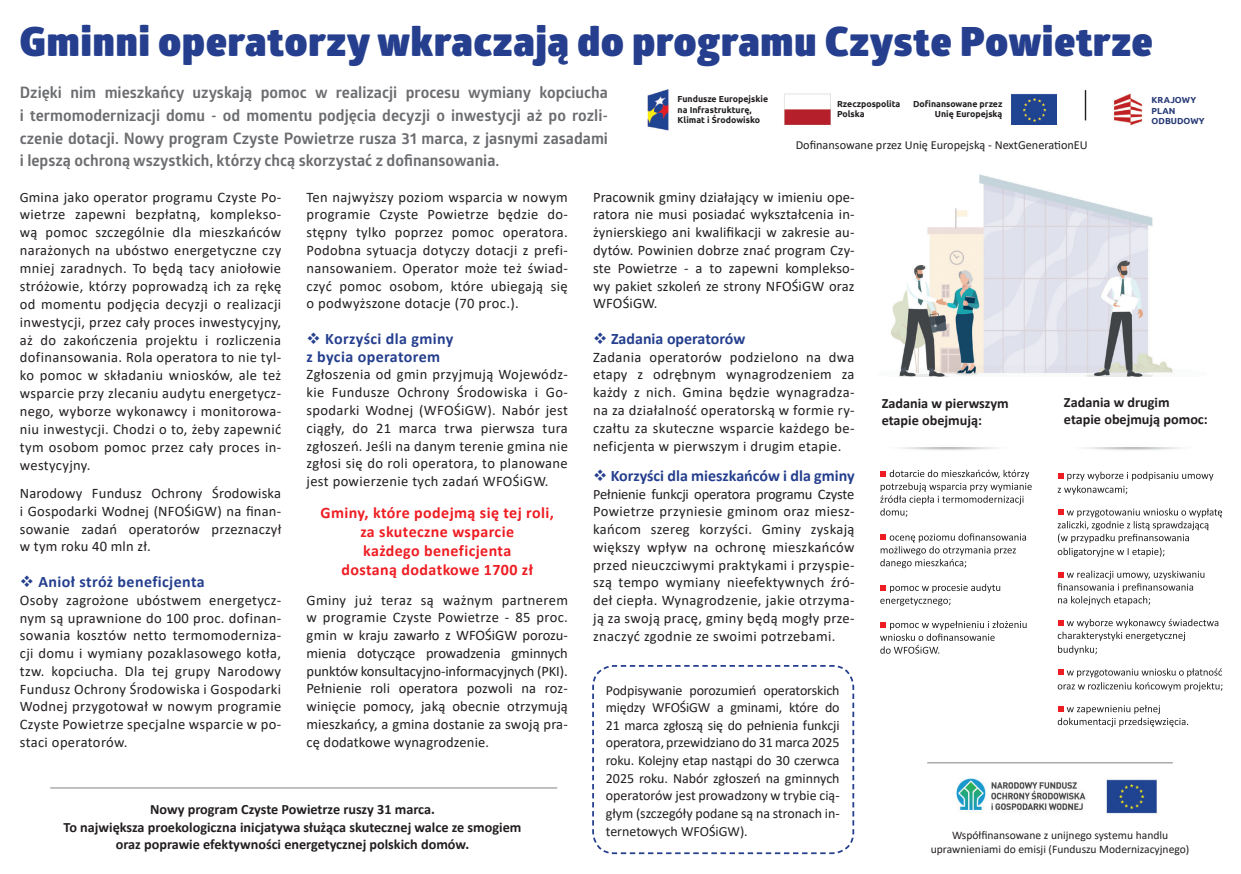
<style>
.page{position:relative;width:1241px;height:874px;background:#fff}
.page>*{position:absolute;margin:0;border:0;box-sizing:border-box;transform-origin:0 0}
.t1{font:900 40.25px "Glober";letter-spacing:.025em;color:#253f8e}
.t2{font:700 15.92px "Calibri";letter-spacing:.01em;color:#253f8e}
.t3{font:700 15.92px "Calibri";letter-spacing:.025em;color:#ee1d23}
.t4{font:700 15.75px/22.8px "Glober";color:#6c6d70;text-align:justify}
.t5{font:14.53px/17.8px "Calibri";letter-spacing:.02em;color:#231f20;text-align:justify}
.t6{font:700 14.17px "Calibri";color:#231f20}
.t7{font:14px/17.7px "Calibri";color:#231f20;text-align:justify}
.t8{font:12.25px "Calibri";color:#231f20}
.t9{font:11.55px "Calibri";color:#231f20}
.t10{font:700 8.75px "Ubuntu";color:#231f20}
.t11{font:700 8.75px "Ubuntu";color:#253975}
.s1{font-size:14.17px}
</style>
<div class="page">
<svg style="left:592px;top:665px;width:263px;height:189px"></svg>
<img style="left:956px;top:778px;width:130px;height:33px">
<img style="left:890px;top:175px;width:283px;height:201px">
<img style="left:1106px;top:779px;width:51px;height:35px">
<hr style="left:50px;top:787px;width:507px;height:1px;background:#808285">
<hr style="left:927px;top:762px;width:245px;height:1px;background:#808285">
<img style="left:647px;top:89px;width:22px;height:42px">
<img style="left:784px;top:93px;width:47px;height:32px">
<img style="left:1011px;top:94px;width:45px;height:31px">
<img style="left:1114px;top:93px;width:29px;height:33px">
<hr style="left:1084px;top:90px;width:1px;height:30px;background:#231f20">
<svg style="left:1057px;top:705px;width:129px;height:21px"></svg>
<svg style="left:1057px;top:668px;width:165px;height:23px"></svg>
<svg style="left:1057px;top:618px;width:161px;height:36px"></svg>
<svg style="left:1057px;top:570px;width:147px;height:35px"></svg>
<svg style="left:1057px;top:508px;width:164px;height:48px"></svg>
<svg style="left:1057px;top:471px;width:156px;height:23px"></svg>
<svg style="left:880px;top:620px;width:146px;height:33px"></svg>
<svg style="left:880px;top:583px;width:120px;height:22px"></svg>
<svg style="left:880px;top:533px;width:145px;height:35px"></svg>
<svg style="left:880px;top:469px;width:151px;height:47px"></svg>
<p class="t1" style="left:20px;top:11px;width:1134px">Gminni operatorzy wkraczają do programu Czyste Powietrze</p>
<p class="t4" style="left:20px;top:81px;width:589px">Dzięki nim mieszkańcy uzyskają pomoc w realizacji procesu wymiany kopciucha i termomodernizacji domu - od momentu podjęcia decyzji o inwestycji aż po rozli&shy;czenie dotacji. Nowy program Czyste Powietrze rusza 31 marca, z jasnymi zasadami i lepszą ochroną wszystkich, którzy chcą skorzystać z dofinansowania.</p>
<p class="t10" style="left:677px;top:94px;width:92px">Fundusze Europejskie</p>
<p class="t10" style="left:677px;top:104px;width:76px">na Infrastrukturę,</p>
<p class="t10" style="left:677px;top:115px;width:84px">Klimat i Środowisko</p>
<p class="t11" style="left:1151px;top:95px;width:46px">KRAJOWY</p>
<p class="t11" style="left:1151px;top:105px;width:25px">PLAN</p>
<p class="t11" style="left:1151px;top:116px;width:55px">ODBUDOWY</p>
<p class="t10" style="left:912px;top:98px;width:91px">Dofinansowane przez</p>
<p class="t10" style="left:934px;top:109px;width:69px">Unię Europejską</p>
<p class="t10" style="left:836px;top:98px;width:65px">Rzeczpospolita</p>
<p class="t10" style="left:836px;top:109px;width:29px">Polska</p>
<p class="t8" style="left:795px;top:136px;width:293px">Dofinansowane przez Unię Europejską - NextGenerationEU</p>
<p class="t5" style="left:20px;top:187px;width:263px"><span class="s1">G</span>mina jako operator programu Czyste Po&shy;wietrze zapewni bezpłatną, komplekso&shy;wą pomoc szczególnie dla mieszkańców narażonych na ubóstwo energetyczne czy mniej zaradnych. To będą tacy aniołowie stróżowie, którzy poprowadzą ich za rękę od momentu podjęcia decyzji o realizacji inwestycji, przez cały proces inwestycyjny, aż do zakończenia projektu i rozliczenia dofinansowania. Rola operatora to nie tyl&shy;ko pomoc w składaniu wniosków, ale też wsparcie przy zlecaniu audytu energetycz&shy;nego, wyborze wykonawcy i monitorowa&shy;niu inwestycji. Chodzi o to, żeby zapewnić tym osobom pomoc przez cały proces in&shy;westycyjny.</p>
<p class="t5" style="left:20px;top:483px;width:263px">Narodowy Fundusz Ochrony Środowiska i Gospodarki Wodnej (NFOŚiGW) na finan&shy;sowanie zadań operatorów przeznaczył w tym roku 40 mln zł.</p>
<p class="t2" style="left:20px;top:570px;width:186px">❖ Anioł stróż beneficjenta</p>
<p class="t5" style="left:20px;top:590px;width:263px">Osoby zagrożone ubóstwem energetycz&shy;nym są uprawnione do 100 proc. dofinan&shy;sowania kosztów netto termomoderniza&shy;cji domu i wymiany pozaklasowego kotła, tzw. kopciucha. Dla tej grupy Narodowy Fundusz Ochrony Środowiska i Gospodarki Wodnej przygotował w nowym programie Czyste Powietrze specjalne wsparcie w po&shy;staci operatorów.</p>
<p class="t5" style="left:306px;top:187px;width:263px">Ten najwyższy poziom wsparcia w nowym programie Czyste Powietrze będzie do&shy;stępny tylko poprzez pomoc operatora.<br>Podobna sytuacja dotyczy dotacji z prefi&shy;nansowaniem. Operator może też świad&shy;czyć pomoc osobom, które ubiegają się o podwyższone dotacje (70 proc.).</p>
<p class="t2" style="left:306px;top:327px;width:148px">❖ Korzyści dla gminy</p>
<p class="t2" style="left:306px;top:345px;width:135px">z bycia operatorem</p>
<p class="t5" style="left:306px;top:365px;width:263px">Zgłoszenia od gmin przyjmują Wojewódz&shy;kie Fundusze Ochrony Środowiska i Go&shy;spodarki Wodnej (WFOŚiGW). Nabór jest ciągły, do 21 marca trwa pierwsza tura zgłoszeń. Jeśli na danym terenie gmina nie zgłosi się do roli operatora, to planowane jest powierzenie tych zadań WFOŚiGW.</p>
<p class="t3" style="left:320px;top:501px;width:235px">Gminy, które podejmą się tej roli,</p>
<p class="t3" style="left:360px;top:520px;width:155px">za skuteczne wsparcie</p>
<p class="t3" style="left:363px;top:539px;width:149px">każdego beneficjenta</p>
<p class="t3" style="left:341px;top:558px;width:193px">dostaną dodatkowe 1700 zł</p>
<p class="t5" style="left:306px;top:590px;width:263px">Gminy już teraz są ważnym partnerem w programie Czyste Powietrze - 85 proc. gmin w kraju zawarło z WFOŚiGW porozu&shy;mienia dotyczące prowadzenia gminnych punktów konsultacyjno-informacyjnych (PKI).<br>Pełnienie roli operatora pozwoli na roz&shy;winięcie pomocy, jaką obecnie otrzymują mieszkańcy, a gmina dostanie za swoją pra&shy;cę dodatkowe wynagrodzenie<span class="s1">.</span></p>
<p class="t6" style="left:150px;top:798px;width:286px">Nowy program Czyste Powietrze ruszy 31 marca.</p>
<p class="t6" style="left:64px;top:816px;width:459px">To największa proekologiczna inicjatywa służąca skutecznej walce ze smogiem</p>
<p class="t6" style="left:116px;top:834px;width:355px">oraz poprawie efektywności energetycznej polskich domów.</p>
<p class="t5" style="left:593px;top:187px;width:263px">Pracownik gminy działający w imieniu ope&shy;ratora nie musi posiadać wykształcenia in&shy;żynierskiego ani kwalifikacji w zakresie au&shy;dytów. Powinien dobrze znać program Czy&shy;ste Powietrze - a to zapewni komplekso&shy;wy pakiet szkoleń ze strony NFOŚiGW oraz WFOŚiGW.</p>
<p class="t2" style="left:593px;top:327px;width:154px">❖ Zadania operatorów</p>
<p class="t5" style="left:593px;top:347px;width:263px">Zadania operatorów podzielono na dwa etapy z odrębnym wynagrodzeniem za każdy z nich. Gmina będzie wynagradza&shy;na za działalność operatorską w formie ry&shy;czałtu za skuteczne wsparcie każdego be&shy;neficjenta w pierwszym i drugim etapie.</p>
<p class="t2" style="left:593px;top:464px;width:263px">❖ Korzyści dla mieszkańców i dla gminy</p>
<p class="t5" style="left:593px;top:484px;width:263px"><span class="s1">P</span>ełnienie funkcji operatora programu Czyste Powietrze przyniesie gminom oraz miesz&shy;kańcom szereg korzyści. Gminy zyskają większy wpływ na ochronę mieszkańców przed nieuczciwymi praktykami i przyspie&shy;szą tempo wymiany nieefektywnych źró&shy;deł ciepła. Wynagrodzenie, jakie otrzyma&shy;ją za swoją pracę, gminy będą mogły prze&shy;znaczyć zgodnie ze swoimi potrzebami.</p>
<p class="t7" style="left:605px;top:680px;width:235px">Podpisywanie porozumień operatorskich między WFOŚiGW a gminami, które do 21 marca zgłoszą się do pełnienia funkcji operatora, przewidziano do 31 marca 2025 roku. Kolejny etap nastąpi do 30 czerwca 2025 roku. Nabór zgłoszeń na gminnych operatorów jest prowadzony w trybie cią&shy;głym (szczegóły podane są na stronach in&shy;ternetowych WFOŚiGW).</p>
<p class="t6" style="left:881px;top:393px;width:128px">Zadania w pierwszym</p>
<p class="t6" style="left:881px;top:410px;width:102px">etapie obejmują:</p>
<p class="t6" style="left:1063px;top:392px;width:107px">Zadania w drugim</p>
<p class="t6" style="left:1063px;top:409px;width:145px">etapie obejmują pomoc:</p>
<p class="t9" style="left:951px;top:826px;width:217px">Współfinansowane z unijnego systemu handlu</p>
<p class="t9" style="left:930px;top:840px;width:260px">uprawnieniami do emisji (Funduszu Modernizacyjnego)</p>
</div>
